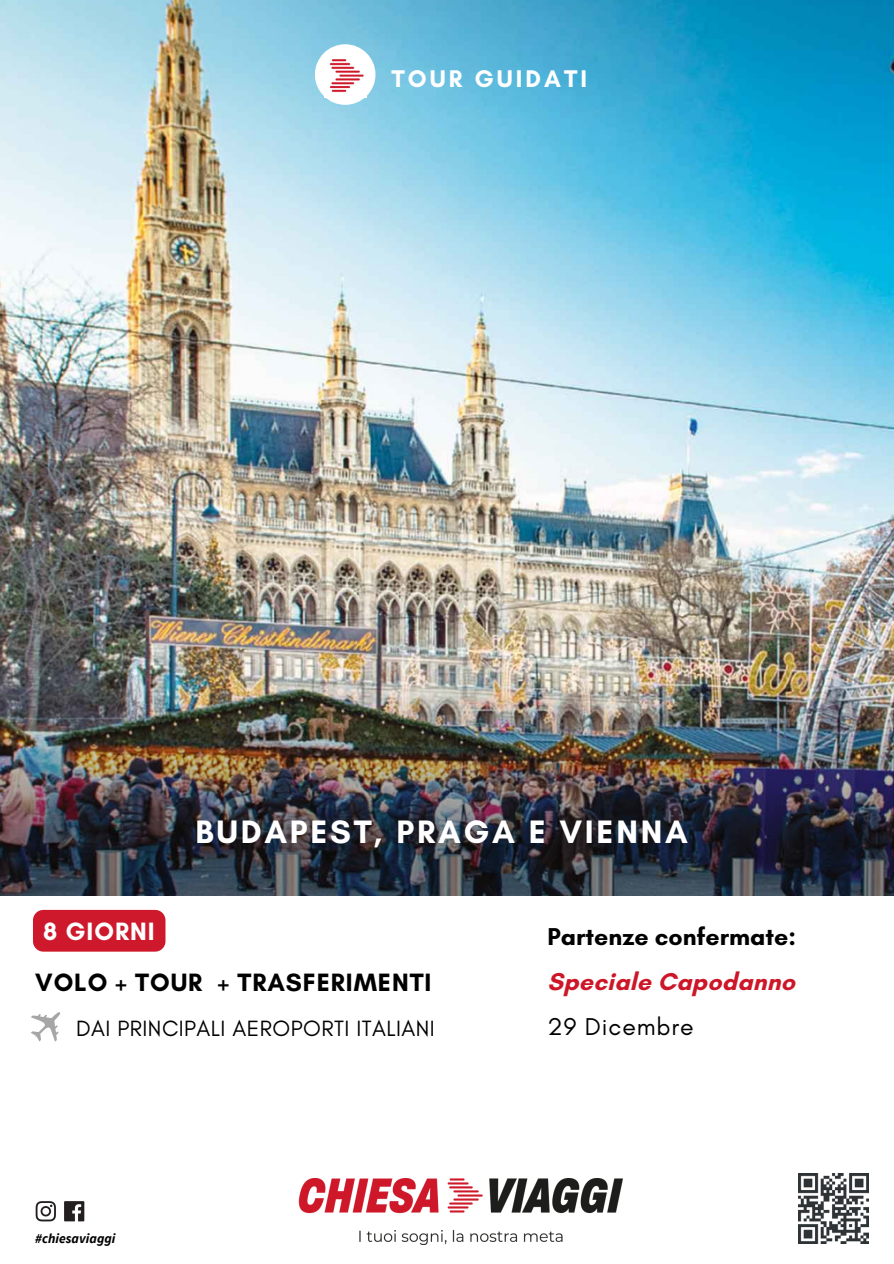
<style>
.page{position:relative;width:894px;height:1264px;background:#fff}
.page>*{position:absolute;margin:0;border:0;box-sizing:border-box;transform-origin:0 0}
.t1{font:700 33px "Glacial Indifference";letter-spacing:.085em;color:#fff}
.t2{font:700 25.5px "Glacial Indifference";letter-spacing:.035em;color:#000}
.t3{font:700 25.5px "Glacial Indifference";letter-spacing:.035em;color:#fff}
.t4{font:700 24.9px "Glacial Indifference";color:#000}
.t5{font:700 24.75px "Glacial Indifference";letter-spacing:.01em;color:#cd1729}
.t6{font:24.75px "Glacial Indifference";letter-spacing:.035em;color:#000}
.t7{font:700 24.6px "Glacial Indifference";letter-spacing:.125em;color:#fff}
.t8{font:22.5px "Glacial Indifference";letter-spacing:.02em;color:#000}
.t9{font:italic 700 13.5px "Source Sans Pro";letter-spacing:.005em;color:#000}
</style>
<div class="page">
<img style="left:0;top:0;width:893px;height:389px">
<img style="left:0;top:389px;width:893px;height:506px">
<div style="left:315px;top:44px;width:60px;height:61px;background:#fff;border-radius:50%"></div>
<img style="left:330px;top:59px;width:37px;height:38px">
<img style="left:298px;top:1178px;width:324px;height:65px">
<img style="left:798px;top:1173px;width:69px;height:70px">
<img style="left:35px;top:1201px;width:50px;height:21px">
<svg style="left:31px;top:1012px;width:29px;height:29px"></svg>
<div style="left:33px;top:909px;width:132px;height:42px;background:#ce192c"></div>
<p class="t7" style="left:391px;top:63px;width:197px">TOUR GUIDATI</p>
<p class="t1" style="left:195px;top:811px;width:493px">BUDAPEST, PRAGA E VIENNA</p>
<p class="t3" style="left:43px;top:915px;width:113px">8 GIORNI</p>
<p class="t2" style="left:35px;top:966px;width:398px">VOLO + TOUR + TRASFERIMENTI</p>
<p class="t4" style="left:547px;top:921px;width:250px">Partenze confermate:</p>
<p class="t5" style="left:547px;top:966px;width:249px">Speciale Capodanno</p>
<p class="t8" style="left:76px;top:1015px;width:360px">DAI PRINCIPALI AEROPORTI ITALIANI</p>
<p class="t6" style="left:547px;top:1011px;width:148px">29 Dicembre</p>
<p class="t9" style="left:35px;top:1229px;width:82px">#chiesaviaggi</p>
</div>
